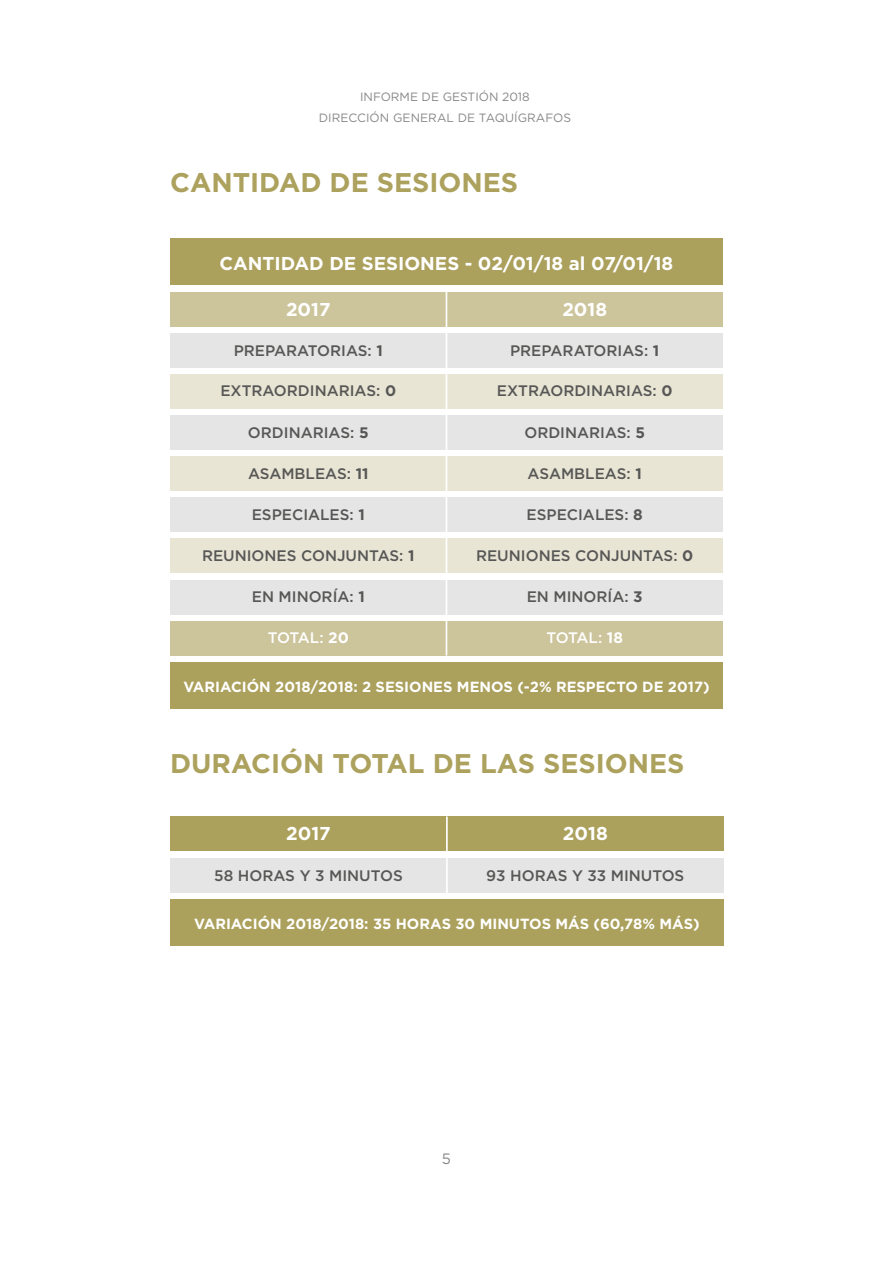
<style>
.page{position:relative;width:893px;height:1263px;background:#fff}
.page>*{position:absolute;margin:0;border:0;box-sizing:border-box;transform-origin:0 0}
.t1{font:700 27px "Gotham";color:#aca15d}
.t2{font:700 18.6px "Gotham";color:#fff}
.t3{font:500 15.3px "Gotham";color:#575756}
.t4{font:500 15.3px "Gotham";letter-spacing:-.04em;color:#fff}
.t5{font:15px "Gotham";color:#878787}
.t6{font:700 14.7px "Gotham";color:#fff}
.t7{font:12px/21px "Gotham";color:#878787;text-align:center}
.s1{font-weight:700}
</style>
<div class="page">
<div style="left:170px;top:238px;width:553px;height:47px;background:#aba05c"></div>
<div style="left:170px;top:292px;width:553px;height:34px;background:#ccc49b"></div>
<div style="left:170px;top:333px;width:553px;height:34px;background:#e5e5e5"></div>
<div style="left:170px;top:374px;width:553px;height:35px;background:#e9e5d5"></div>
<div style="left:170px;top:415px;width:553px;height:35px;background:#e5e5e5"></div>
<div style="left:170px;top:456px;width:553px;height:35px;background:#e9e5d5"></div>
<div style="left:170px;top:497px;width:553px;height:35px;background:#e5e5e5"></div>
<div style="left:170px;top:538px;width:553px;height:35px;background:#e9e5d5"></div>
<div style="left:170px;top:580px;width:553px;height:34px;background:#e5e5e5"></div>
<div style="left:170px;top:621px;width:553px;height:34px;background:#ccc49b"></div>
<hr style="left:446px;top:286px;width:1px;height:369px;background:#fff">
<div style="left:170px;top:662px;width:553px;height:47px;background:#aba05c"></div>
<div style="left:170px;top:816px;width:554px;height:35px;background:#aba05c"></div>
<div style="left:170px;top:858px;width:554px;height:34px;background:#e5e5e5"></div>
<hr style="left:446px;top:816px;width:2px;height:78px;background:#fff">
<div style="left:170px;top:899px;width:554px;height:47px;background:#aba05c"></div>
<p class="t7" style="left:319px;top:86px;width:254px">INFORME DE GESTIÓN 2018<br>DIRECCIÓN GENERAL DE TAQUÍGRAFOS</p>
<h1 class="t1" style="left:170px;top:164px;width:350px">CANTIDAD DE SESIONES</h1>
<p class="t2" style="left:219px;top:251px;width:455px">CANTIDAD DE SESIONES - 02/01/18 al 07/01/18</p>
<p class="t2" style="left:286px;top:297px;width:46px">2017</p>
<p class="t2" style="left:562px;top:297px;width:46px">2018</p>
<p class="t3" style="left:234px;top:340px;width:151px">PREPARATORIAS: <span class="s1">1</span></p>
<p class="t3" style="left:510px;top:340px;width:151px">PREPARATORIAS: <span class="s1">1</span></p>
<p class="t3" style="left:220px;top:381px;width:177px">EXTRAORDINARIAS: <span class="s1">0</span></p>
<p class="t3" style="left:497px;top:381px;width:177px">EXTRAORDINARIAS: <span class="s1">0</span></p>
<p class="t3" style="left:248px;top:422px;width:122px">ORDINARIAS: <span class="s1">5</span></p>
<p class="t3" style="left:524px;top:422px;width:122px">ORDINARIAS: <span class="s1">5</span></p>
<p class="t3" style="left:248px;top:463px;width:122px">ASAMBLEAS: <span class="s1">11</span></p>
<p class="t3" style="left:528px;top:463px;width:116px">ASAMBLEAS: <span class="s1">1</span></p>
<p class="t3" style="left:252px;top:504px;width:115px">ESPECIALES: <span class="s1">1</span></p>
<p class="t3" style="left:527px;top:504px;width:118px">ESPECIALES: <span class="s1">8</span></p>
<p class="t3" style="left:202px;top:545px;width:214px">REUNIONES CONJUNTAS: <span class="s1">1</span></p>
<p class="t3" style="left:476px;top:545px;width:219px">REUNIONES CONJUNTAS: <span class="s1">0</span></p>
<p class="t3" style="left:252px;top:587px;width:114px">EN MINORÍA: <span class="s1">1</span></p>
<p class="t3" style="left:527px;top:587px;width:117px">EN MINORÍA: <span class="s1">3</span></p>
<p class="t4" style="left:268px;top:628px;width:83px">TOTAL: <span class="s1">20</span></p>
<p class="t4" style="left:546px;top:628px;width:78px">TOTAL: <span class="s1">18</span></p>
<p class="t6" style="left:183px;top:677px;width:528px">VARIACIÓN 2018/2018: 2 SESIONES MENOS (-2% RESPECTO DE 2017)</p>
<h1 class="t1" style="left:170px;top:745px;width:516px">DURACIÓN TOTAL DE LAS SESIONES</h1>
<p class="t2" style="left:286px;top:821px;width:46px">2017</p>
<p class="t2" style="left:563px;top:821px;width:46px">2018</p>
<p class="t3" style="left:214px;top:865px;width:190px">58 HORAS Y 3 MINUTOS</p>
<p class="t3" style="left:486px;top:865px;width:200px">93 HORAS Y 33 MINUTOS</p>
<p class="t6" style="left:194px;top:914px;width:507px">VARIACIÓN 2018/2018: 35 HORAS 30 MINUTOS MÁS (60,78% MÁS)</p>
<p class="t5" style="left:442px;top:1149px;width:11px">5</p>
</div>
